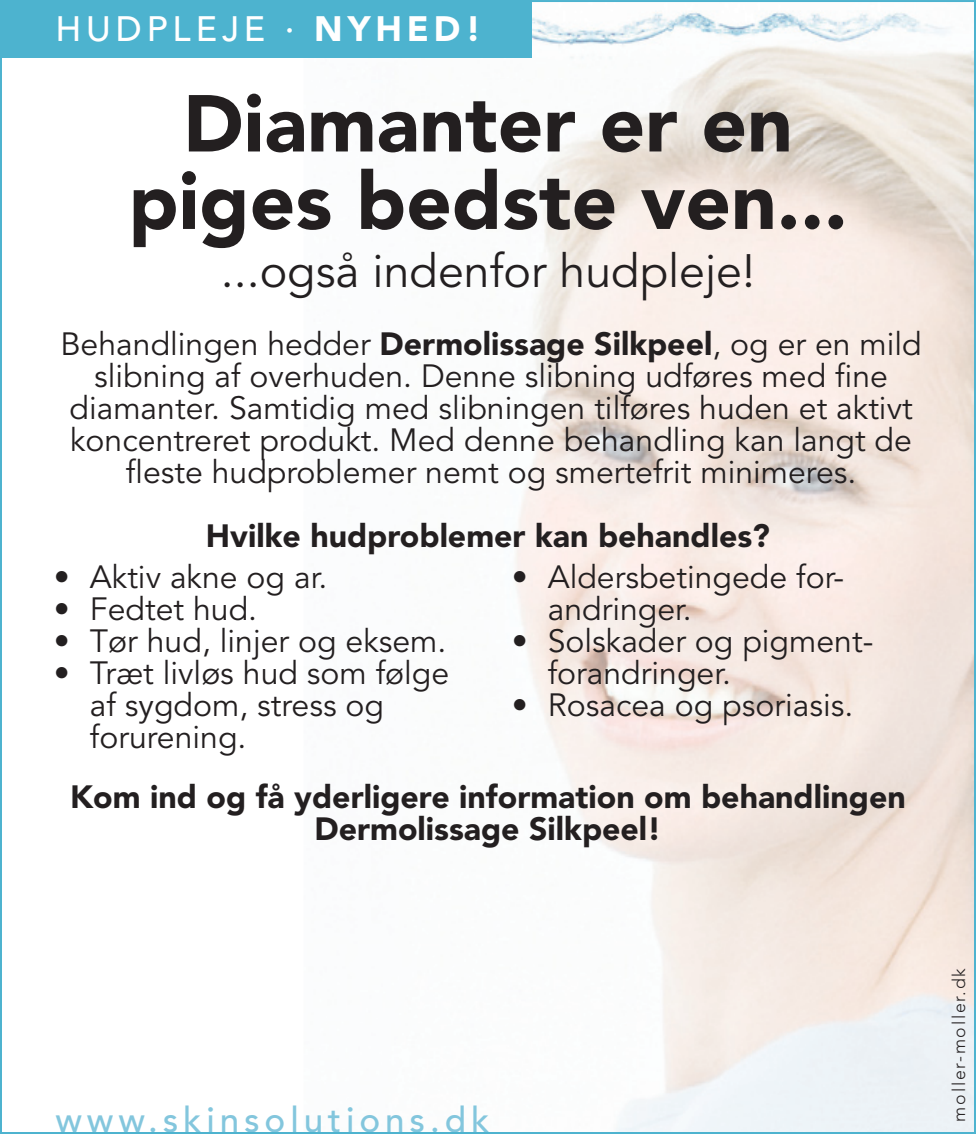
<style>
.page{position:relative;width:976px;height:1134px;background:#fff}
.page>*{position:absolute;margin:0;border:0;box-sizing:border-box;transform-origin:0 0}
.t1{font:900 79.6px/77.6px "Avenir";color:#231f20;text-align:center}
.t2{font:46.4px "Avenir";color:#231f20}
.t3{font:500 35.2px "Avenir";letter-spacing:.14em;color:#83c6dd}
.t4{font:500 35.2px "Avenir";letter-spacing:.14em;color:#fff}
.t5{font:32px/32px "Avenir";color:#231f20}
.t6{font:900 32px/32px "Avenir";color:#231f20;text-align:center}
.t7{font:300 17.6px "Avenir";letter-spacing:.1em;color:#231f20}
.s1{font-weight:900}
</style>
<div class="page">
<img style="left:303px;top:52px;width:669px;height:1079px">
<img style="left:467px;top:3px;width:495px;height:74px">
<div style="left:0;top:0;width:531px;height:57px;background:#4db3cf"></div>
<p class="t4" style="left:55px;top:9px;width:427px">HUDPLEJE · <span class="s1">NYHED!</span></p>
<h1 class="t1" style="left:128px;top:85px;width:720px">Diamanter er en piges bedste ven...</h1>
<h2 class="t2" style="left:221px;top:244px;width:535px">...også indenfor hudpleje!</h2>
<p class="t5" style="left:60px;top:329px;width:862px;text-align:center">Behandlingen hedder <span class="s1">Dermolissage Silkpeel</span>, og er en mild slibning af overhuden. Denne slibning udføres med fine diamanter. Samtidig med slibningen tilføres huden et aktivt koncentreret produkt. Med denne behandling kan langt de fleste hudproblemer nemt og smertefrit minimeres.</p>
<p class="t6" style="left:206px;top:520px;width:565px">Hvilke hudproblemer kan behandles?</p>
<p class="t5" style="left:54px;top:562px;width:275px">• Aktiv akne og ar.</p>
<p class="t5" style="left:54px;top:594px;width:205px">• Fedtet hud.</p>
<p class="t5" style="left:54px;top:626px;width:394px">• Tør hud, linjer og eksem.</p>
<p class="t5" style="left:90px;top:658px;width:361px;text-indent:-36px">• Træt livløs hud som følge af sygdom, stress og forurening.</p>
<p class="t5" style="left:547px;top:562px;width:298px;text-indent:-36px">• Aldersbetingede for&shy;andringer.</p>
<p class="t5" style="left:547px;top:626px;width:327px;text-indent:-36px">• Solskader og pigment&shy;forandringer.</p>
<p class="t5" style="left:511px;top:690px;width:343px">• Rosacea og psoriasis.</p>
<p class="t6" style="left:70px;top:780px;width:836px">Kom ind og få yderligere information om behandlingen<br>Dermolissage Silkpeel!</p>
<p class="t3" style="left:55px;top:1099px;width:435px">www.skinsolutions.dk</p>
<p class="t7" style="left:948px;top:1121px;width:155px;rotate:-90deg">moller-moller.dk</p>
</div>
